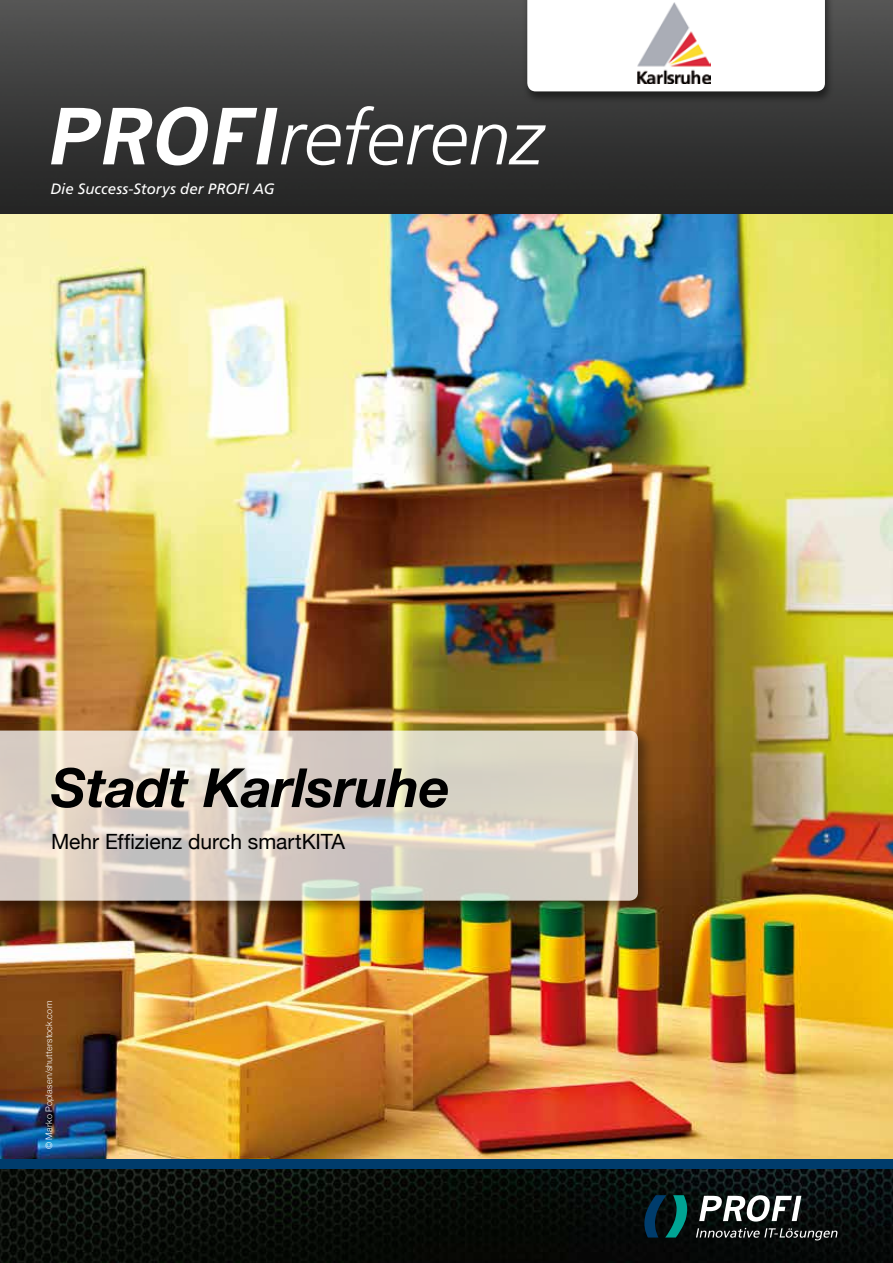
<style>
.page{position:relative;width:893px;height:1263px;background:#fff}
.page>*{position:absolute;margin:0;border:0;box-sizing:border-box;transform-origin:0 0}
.t1{font:italic 700 54px "Helvetica Neue";letter-spacing:-.01em;color:#000}
.t2{font:21px "Helvetica Neue";letter-spacing:-.005em;color:#000}
.t3{font:italic 15px "Frutiger LT";letter-spacing:.005em;color:#fff}
.t4{font:300 9px "Helvetica Neue";letter-spacing:.025em;color:#fff}
</style>
<div class="page">
<img style="left:0;top:213px;width:893px;height:946px">
<img style="left:0;top:0;width:893px;height:213px">
<svg style="left:0;top:1169px;width:893px;height:94px;background:#080d09"></svg>
<div style="left:0;top:1159px;width:893px;height:10px;background:#003c6c"></div>
<svg style="left:696px;top:1228px;width:141px;height:12px;background:#3d3f3f"></svg>
<svg style="left:699px;top:1195px;width:102px;height:26px"></svg>
<svg style="left:644px;top:1195px;width:43px;height:42px;background:#033c43"></svg>
<div style="left:522px;top:0;width:312px;height:105px;background:#000;opacity:.5"></div>
<svg style="left:527px;top:0;width:298px;height:91px"></svg>
<svg style="left:51px;top:106px;width:495px;height:59px"></svg>
<img style="left:636px;top:3px;width:74px;height:80px">
<div style="left:0;top:728px;width:653px;height:188px;background:#000;opacity:.5"></div>
<svg style="left:0;top:730px;width:638px;height:171px;background:#dcd5c9"></svg>
<h3 class="t3" style="left:50px;top:180px;width:226px">Die Success-Storys der PROFI AG</h3>
<h1 class="t1" style="left:51px;top:754px;width:400px">STADT KARLSRUHE</h1>
<h2 class="t2" style="left:51px;top:829px;width:295px">Mehr Effizienz durch smartKITA</h2>
<p class="t4" style="left:43px;top:1149px;width:150px;rotate:-90deg">© Marko Poplasen/shutterstock.com</p>
</div>
